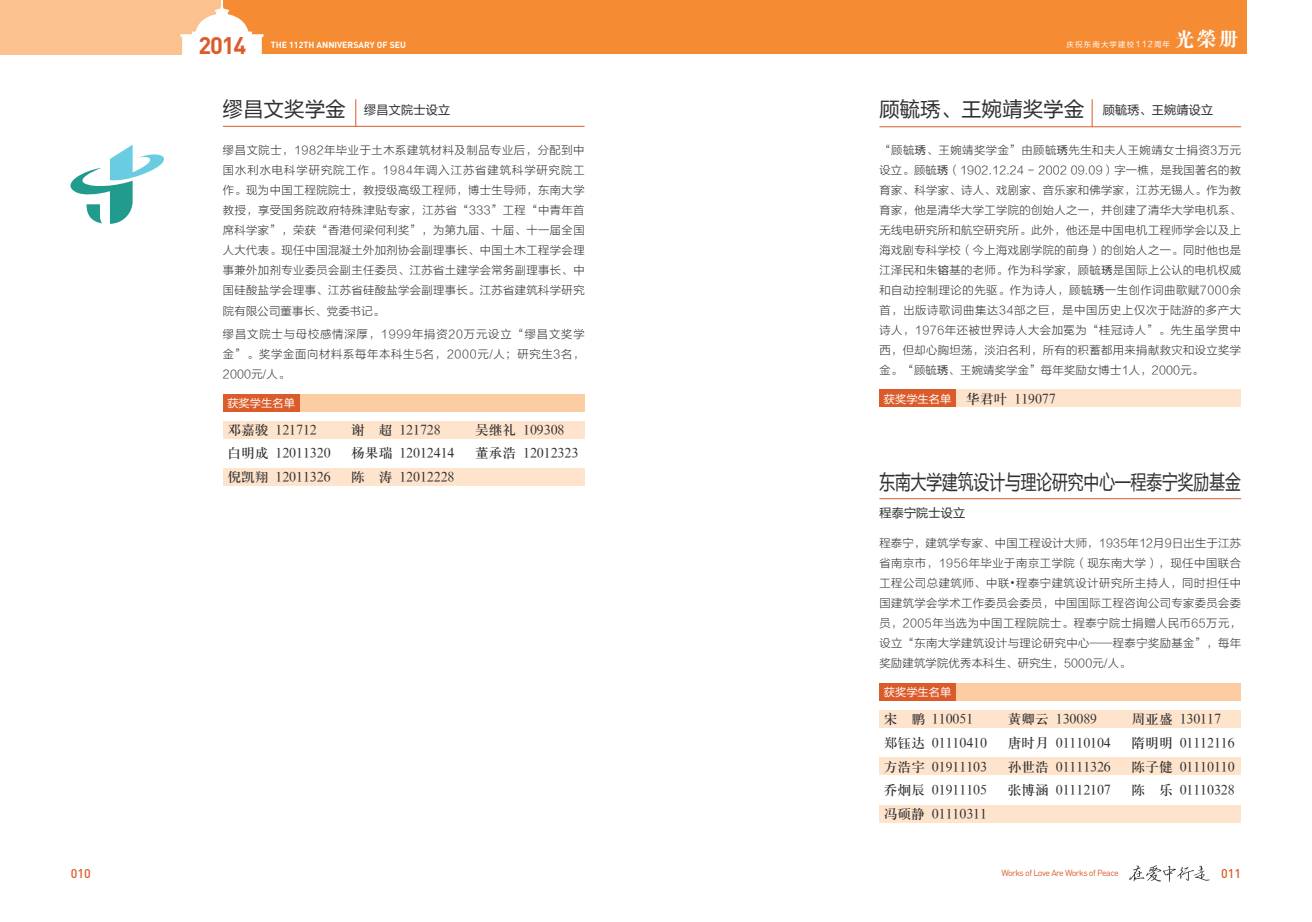
<style>
.page{position:relative;width:1312px;height:922px;background:#fff}
.page>*{position:absolute;margin:0;border:0;box-sizing:border-box;transform-origin:0 0}
.t1{font:700 23.62px "DIN Pro";color:#db5b2a}
.t2{font:20px "FZLTH GB1 4";color:#312f30;scale:.79 1}
.t3{font:20px "FZLTH GB1 4";letter-spacing:.025em;color:#312f30}
.t4{font:20px "FZDBSFW GB1 0";color:#fff}
.t5{font:13.75px "H Ya 3 gj";color:#312f30}
.t6{font:500 12.5px "DIN Pro";color:#db5b2a}
.t7{font:12px "FZLTH GB1 4";letter-spacing:.025em;color:#312f30}
.t8{font:11.25px/20px "FZLTXHJW GB1 0";letter-spacing:.04em;color:#312f30;text-align:justify}
.t9{font:11.25px "FZLTHK GBK1 0";color:#fff}
.t10{font:8.75px "DIN Pro";letter-spacing:-.055em;color:#db5b2a}
.t11{font:700 8.75px "DIN Pro";color:#fff}
.t12{font:7.5px "FZLTHK GBK1 0";letter-spacing:.145em;color:#fff}
.s1{font-size:8.25px}
.s2{font-size:20px}
.s3{font-size:12px}
.s4{font-family:"FZLTHK GBK1 0"}
.s5{font-family:"FZLTHK GBK1 0";font-size:11.25px;color:#fff}
.s6{font-family:"Sim Sun"}
</style>
<div class="page">
<div style="left:223px;top:0;width:1022px;height:53px;background:#f58b32"></div>
<div style="left:0;top:0;width:220px;height:55px;background:#fbc18f"></div>
<svg style="left:180px;top:7px;width:83px;height:48px"></svg>
<svg style="left:1129px;top:865px;width:80px;height:16px"></svg>
<div style="left:223px;top:394px;width:361px;height:17px;background:#fccda3"></div>
<div style="left:223px;top:421px;width:361px;height:17px;background:#fee4cd"></div>
<div style="left:223px;top:468px;width:361px;height:17px;background:#fee4cd"></div>
<div style="left:223px;top:394px;width:76px;height:17px;background:#db5b2a"></div>
<hr style="left:223px;top:126px;width:361px;height:1px;background:#db5b2a">
<svg style="left:355px;top:99px;width:1px;height:28px"></svg>
<svg style="left:70px;top:145px;width:94px;height:79px"></svg>
<div style="left:879px;top:389px;width:361px;height:18px;background:#fee4cd"></div>
<div style="left:879px;top:389px;width:76px;height:18px;background:#db5b2a"></div>
<hr style="left:879px;top:126px;width:361px;height:1px;background:#db5b2a">
<svg style="left:1091px;top:99px;width:1px;height:28px"></svg>
<hr style="left:879px;top:498px;width:361px;height:1px;background:#db5b2a">
<div style="left:879px;top:682px;width:361px;height:18px;background:#fccda3"></div>
<div style="left:879px;top:682px;width:76px;height:18px;background:#db5b2a"></div>
<div style="left:879px;top:709px;width:361px;height:18px;background:#fee4cd"></div>
<div style="left:879px;top:757px;width:361px;height:18px;background:#fee4cd"></div>
<div style="left:879px;top:804px;width:361px;height:18px;background:#fee4cd"></div>
<h1 class="t1" style="left:198px;top:30px;width:49px">2014</h1>
<p class="t11" style="left:271px;top:38px;width:137px">THE 112TH ANNIVERSARY OF SEU</p>
<h2 class="t4" style="left:1174px;top:28px;width:66px">光荣册</h2>
<p class="t12" style="left:1066px;top:40px;width:105px">庆祝东南大学建校<span class="s1">112</span>周年</p>
<p class="t7" style="left:223px;top:103px;width:228px"><span class="s2">缪昌文奖学金</span> 缪昌文院士设立</p>
<h2 class="t3" style="left:879px;top:98px;width:335px">顾毓琇、王婉靖奖学金 <span class="s3">顾毓琇、王婉靖设立</span></h2>
<p class="t8" style="left:223px;top:141px;width:363px">缪昌文院士，1982年毕业于土木系建筑材料及制品专业后，分配到中国水利水电科学研究院工作。1984年调入江苏省建筑科学研究院工作。现为中国工程院院士，教授级高级工程师，博士生导师，东南大学教授，享受国务院政府特殊津贴专家，江苏省“333”工程“中青年首席科学家”，荣获“香港何梁何利奖”，为第九届、十届、十一届全国人大代表。现任中国混凝土外加剂协会副理事长、中国土木工程学会理事兼外加剂专业委员会副主任委员、江苏省土建学会常务副理事长、中国硅酸盐学会理事、江苏省硅酸盐学会副理事长。江苏省建筑科学研究院有限公司董事长、党委书记。</p>
<p class="t8" style="left:223px;top:324px;width:363px">缪昌文院士与母校感情深厚，1999年捐资20万元设立“缪昌文奖学金”。奖学金面向材料系每年本科生5名，2000元/人；研究生3名，2000元/人。</p>
<p class="t8" style="left:879px;top:140px;width:363px">“顾毓<span class="s4">琇</span>、王婉靖奖学金”由顾毓<span class="s4">琇</span>先生和夫人王婉靖女士捐资3万元设立。顾毓<span class="s4">琇</span>（1902.12.24 - 2002 09.09）字一樵，是我国著名的教育家、科学家、诗人、戏剧家、音乐家和佛学家，江苏无锡人。作为教育家，他是清华大学工学院的创始人之一，并创建了清华大学电机系、无线电研究所和航空研究所。此外，他还是中国电机工程师学会以及上海戏剧专科学校（今上海戏剧学院的前身）的创始人之一。同时他也是江泽民和朱<span class="s4">镕</span>基的老师。作为科学家，顾毓<span class="s4">琇</span>是国际上公认的电机权威和自动控制理论的先驱。作为诗人，顾毓<span class="s4">琇</span>一生创作词曲歌赋7000余首，出版诗歌词曲集达34部之巨，是中国历史上仅次于陆游的多产大诗人，1976年还被世界诗人大会加冕为“桂冠诗人”。先生虽学贯中西，但却心胸坦荡，淡泊名利，所有的积蓄都用来捐献救灾和设立奖学金。“顾毓<span class="s4">琇</span>、王婉靖奖学金”每年奖励女博士1人，2000元。</p>
<p class="t9" style="left:227px;top:397px;width:69px">获奖学生名单</p>
<p class="t5" style="left:883px;top:391px;width:173px"><span class="s5">获奖学生名单</span> 华君叶 119077</p>
<p class="t5" style="left:227px;top:422px;width:91px">邓嘉骏 121712</p>
<p class="t5" style="left:351px;top:422px;width:91px">谢 超 121728</p>
<p class="t5" style="left:475px;top:422px;width:91px">吴继礼 109308</p>
<p class="t5" style="left:227px;top:446px;width:105px">白明成 12011320</p>
<p class="t5" style="left:351px;top:446px;width:105px">杨果瑞 12012414</p>
<p class="t5" style="left:475px;top:446px;width:105px">董承浩 12012323</p>
<p class="t5" style="left:227px;top:470px;width:105px">倪凯翔 12011326</p>
<p class="t5" style="left:351px;top:470px;width:105px">陈 涛 12012228</p>
<h2 class="t2" style="left:879px;top:470px;width:459px">东南大学建筑设计与理论研究中心—程泰宁奖励基金</h2>
<p class="t7" style="left:879px;top:506px;width:87px">程泰宁院士设立</p>
<p class="t8" style="left:879px;top:533px;width:363px">程泰宁，建筑学专家、中国工程设计大师，1935年12月9日出生于江苏省南京市，1956年毕业于南京工学院（现东南大学），现任中国联合工程公司总建筑师、中联<span class="s6">•</span>程泰宁建筑设计研究所主持人，同时担任中国建筑学会学术工作委员会委员，中国国际工程咨询公司专家委员会委员，2005年当选为中国工程院院士。程泰宁院士捐赠人民币65万元，设立“东南大学建筑设计与理论研究中心——程泰宁奖励基金”，每年奖励建筑学院优秀本科生、研究生，5000元/人。</p>
<p class="t9" style="left:883px;top:685px;width:69px">获奖学生名单</p>
<p class="t5" style="left:883px;top:711px;width:91px">宋 鹏 110051</p>
<p class="t5" style="left:1007px;top:711px;width:91px">黄卿云 130089</p>
<p class="t5" style="left:1131px;top:711px;width:91px">周亚盛 130117</p>
<p class="t5" style="left:883px;top:735px;width:105px">郑钰达 01110410</p>
<p class="t5" style="left:1007px;top:735px;width:105px">唐时月 01110104</p>
<p class="t5" style="left:1131px;top:735px;width:105px">隋明明 01112116</p>
<p class="t5" style="left:883px;top:759px;width:105px">方浩宇 01911103</p>
<p class="t5" style="left:1007px;top:759px;width:105px">孙世浩 01111326</p>
<p class="t5" style="left:1131px;top:759px;width:105px">陈子健 01110110</p>
<p class="t5" style="left:883px;top:783px;width:105px">乔炯辰 01911105</p>
<p class="t5" style="left:1007px;top:783px;width:105px">张博涵 01112107</p>
<p class="t5" style="left:1131px;top:783px;width:105px">陈 乐 01110328</p>
<p class="t5" style="left:883px;top:806px;width:105px">冯硕静 01110311</p>
<p class="t6" style="left:71px;top:864px;width:21px">010</p>
<p class="t6" style="left:1220px;top:864px;width:21px">011</p>
<p class="t10" style="left:1001px;top:866px;width:119px">Works of Love Are Works of Peace</p>
</div>
